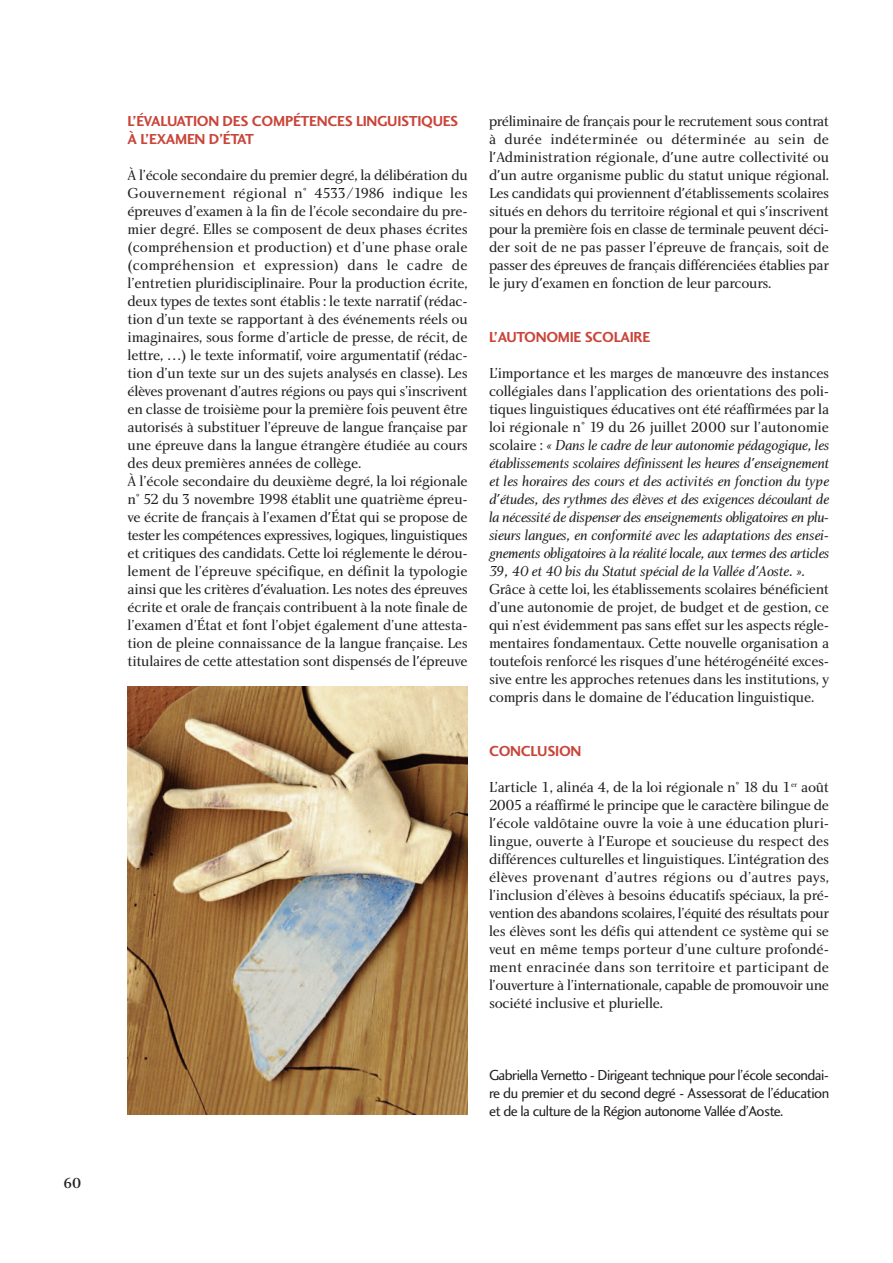
<style>
.page{position:relative;width:893px;height:1263px;background:#fff}
.page>*{position:absolute;margin:0;border:0;box-sizing:border-box;transform-origin:0 0}
.t1{font:15px/18px "Charlotte Book Plain";letter-spacing:-.02em;color:#231f20;text-align:justify}
.t2{font:15px/18px "Charlotte Book Italic Plain";letter-spacing:-.02em;color:#231f20;text-align:justify}
.t3{font:15px/18px "Charlotte Sans Book Plain";letter-spacing:-.035em;color:#231f20;text-align:justify}
.t4{font:15px/18px "Charlotte Sans Bold Plain";letter-spacing:-.02em;color:#c9453a}
.t5{font:15px "Charlotte Medium Plain";color:#231f20}
.s1{font-family:"Charlotte Book Plain"}
</style>
<div class="page">
<img style="left:128px;top:687px;width:340px;height:427px">
<p class="t5" style="left:63px;top:1177px;width:20px">60</p>
<p class="t4" style="left:128px;top:113px;width:332px">L’ÉVALUATION DES COMPÉTENCES LINGUISTIQUES<br>À L’EXAMEN D’ÉTAT</p>
<p class="t1" style="left:128px;top:167px;width:342px;text-align:left">À l’école secondaire du premier degré, la délibération du Gouvernement régional n° 4533/1986 indique les épreuves d’examen à la fin de l’école secondaire du pre&shy;mier degré. Elles se composent de deux phases écrites (compréhension et production) et d’une phase orale (compréhension et expression) dans le cadre de l’entretien pluridisciplinaire. Pour la production écrite, deux types de textes sont établis : le texte narratif (rédac&shy;tion d’un texte se rapportant à des événements réels ou imaginaires, sous forme d’article de presse, de récit, de lettre, …) le texte informatif, voire argumentatif (rédac&shy;tion d’un texte sur un des sujets analysés en classe). Les élèves provenant d’autres régions ou pays qui s’inscrivent en classe de troisième pour la première fois peuvent être autorisés à substituer l’épreuve de langue française par une épreuve dans la langue étrangère étudiée au cours des deux premières années de collège.<br>À l’école secondaire du deuxième degré, la loi régionale n° 52 du 3 novembre 1998 établit une quatrième épreu&shy;ve écrite de français à l’examen d'État qui se propose de tester les compétences expressives, logiques, linguistiques et critiques des candidats. Cette loi réglemente le dérou&shy;lement de l’épreuve spécifique, en définit la typologie ainsi que les critères d'évaluation. Les notes des épreuves écrite et orale de français contribuent à la note finale de l’examen d’État et font l’objet également d’une attesta&shy;tion de pleine connaissance de la langue française. Les titulaires de cette attestation sont dispensés de l'épreuve</p>
<p class="t1" style="left:489px;top:113px;width:342px">préliminaire de français pour le recrutement sous contrat à durée indéterminée ou déterminée au sein de l'Administration régionale, d'une autre collectivité ou d'un autre organisme public du statut unique régional.<br>Les candidats qui proviennent d'établissements scolaires situés en dehors du territoire régional et qui s'inscrivent pour la première fois en classe de terminale peuvent déci&shy;der soit de ne pas passer l’épreuve de français, soit de passer des épreuves de français différenciées établies par le jury d'examen en fonction de leur parcours.</p>
<p class="t4" style="left:489px;top:329px;width:163px">L’AUTONOMIE SCOLAIRE</p>
<p class="t1" style="left:489px;top:365px;width:342px">L’importance et les marges de manœuvre des instances collégiales dans l’application des orientations des poli&shy;tiques linguistiques éducatives ont été réaffirmées par la loi régionale n° 19 du 26 juillet 2000 sur l’autonomie</p>
<p class="t2" style="left:489px;top:437px;width:342px"><span class="s1">scolaire :</span> « Dans le cadre de leur autonomie pédagogique, les établissements scolaires définissent les heures d'enseignement et les horaires des cours et des activités en fonction du type d'études, des rythmes des élèves et des exigences découlant de la nécessité de dispenser des enseignements obligatoires en plu&shy;sieurs langues, en conformité avec les adaptations des ensei&shy;gnements obligatoires à la réalité locale, aux termes des articles 39, 40 et 40 bis du Statut spécial de la Vallée d'Aoste. »<span class="s1">.</span></p>
<p class="t1" style="left:489px;top:581px;width:342px">Grâce à cette loi, les établissements scolaires bénéficient d’une autonomie de projet, de budget et de gestion, ce qui n’est évidemment pas sans effet sur les aspects régle&shy;mentaires fondamentaux. Cette nouvelle organisation a toutefois renforcé les risques d’une hétérogénéité exces&shy;sive entre les approches retenues dans les institutions, y compris dans le domaine de l’éducation linguistique.</p>
<p class="t4" style="left:489px;top:743px;width:94px">CONCLUSION</p>
<p class="t1" style="left:489px;top:779px;width:342px">L’article 1, alinéa 4, de la loi régionale n° 18 du 1<sup>er</sup> août 2005 a réaffirmé le principe que le caractère bilingue de l'école valdôtaine ouvre la voie à une éducation pluri&shy;lingue, ouverte à l'Europe et soucieuse du respect des différences culturelles et linguistiques. L’intégration des élèves provenant d’autres régions ou d’autres pays, l’inclusion d’élèves à besoins éducatifs spéciaux, la pré&shy;vention des abandons scolaires, l’équité des résultats pour les élèves sont les défis qui attendent ce système qui se veut en même temps porteur d’une culture profondé&shy;ment enracinée dans son territoire et participant de l’ouverture à l’internationale, capable de promouvoir une société inclusive et plurielle.</p>
<p class="t3" style="left:489px;top:1067px;width:342px">Gabriella Vernetto - Dirigeant technique pour l’école secondai&shy;re du premier et du second degré - Assessorat de l’éducation et de la culture de la Région autonome Vallée d’Aoste.</p>
</div>
